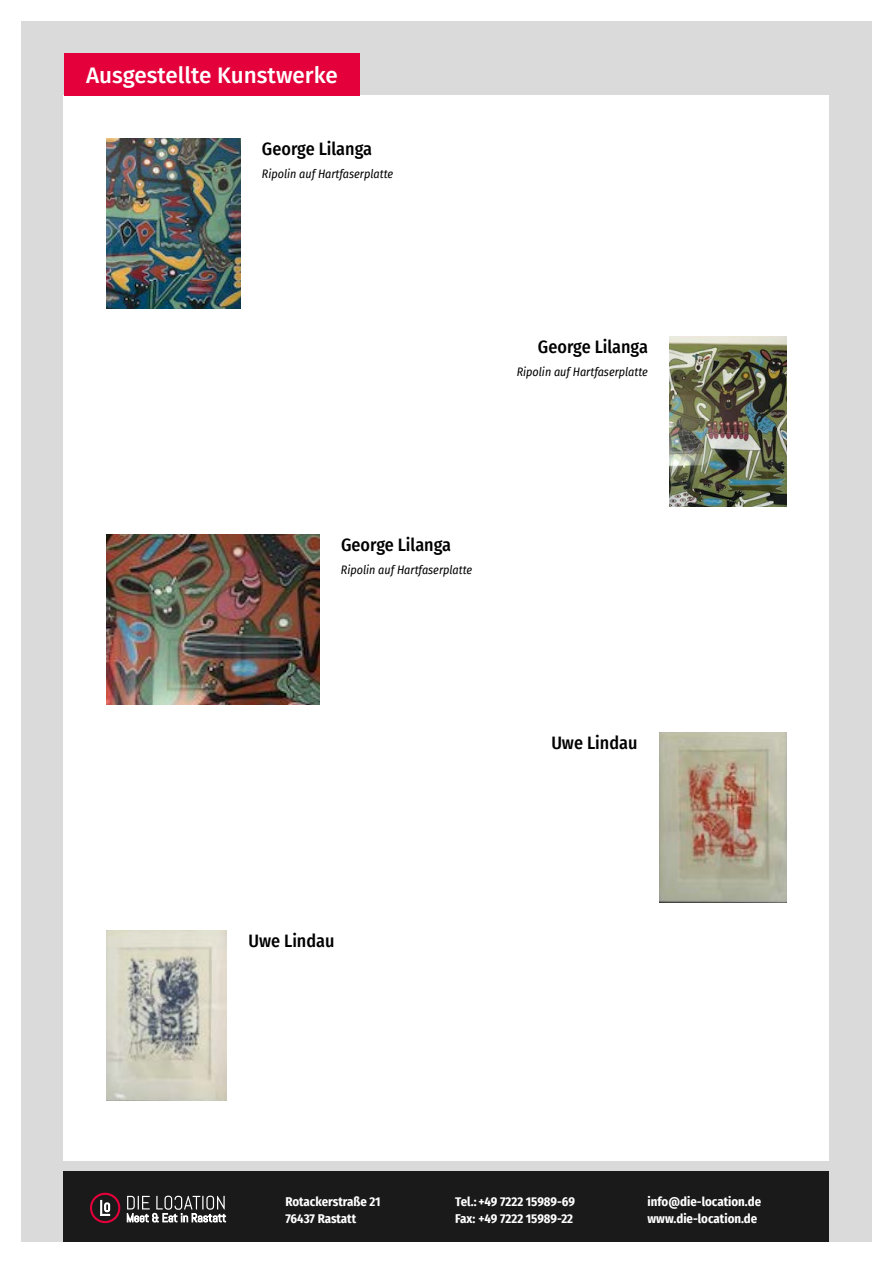
<style>
.page{position:relative;width:893px;height:1263px;background:#fff}
.page>*{position:absolute;margin:0;border:0;box-sizing:border-box;transform-origin:0 0}
.t1{font:500 22.5px "Fira Sans";color:#fff}
.t2{font:500 18px "Fira Sans Condensed";color:#000}
.t3{font:700 12.75px/17.4px "Fira Sans Condensed";color:#fff}
.t4{font:italic 12px "Fira Sans Condensed";color:#000}
</style>
<div class="page">
<div style="left:21px;top:21px;width:851px;height:1221px;background:#dadada"></div>
<div style="left:64px;top:1171px;width:765px;height:71px;background:#1f1f1f"></div>
<svg style="left:127px;top:1196px;width:99px;height:26px"></svg>
<div style="left:90px;top:1193px;width:30px;height:30px;border:2px solid #e4003a;border-radius:50%"></div>
<svg style="left:100px;top:1200px;width:11px;height:16px"></svg>
<div style="left:64px;top:96px;width:765px;height:1065px;background:#fff"></div>
<div style="left:64px;top:53px;width:295px;height:43px;background:#e4003a"></div>
<img style="left:106px;top:138px;width:134px;height:170px">
<img style="left:670px;top:336px;width:117px;height:170px">
<img style="left:106px;top:534px;width:213px;height:170px">
<img style="left:659px;top:732px;width:128px;height:170px">
<img style="left:107px;top:930px;width:120px;height:170px">
<p class="t1" style="left:86px;top:57px;width:253px">Ausgestellte Kunstwerke</p>
<p class="t2" style="left:262px;top:135px;width:111px">George Lilanga</p>
<p class="t4" style="left:262px;top:165px;width:133px">Ripolin auf Hartfaserplatte</p>
<p class="t2" style="left:538px;top:332px;width:111px">George Lilanga</p>
<p class="t4" style="left:517px;top:363px;width:133px">Ripolin auf Hartfaserplatte</p>
<p class="t2" style="left:341px;top:530px;width:111px">George Lilanga</p>
<p class="t4" style="left:341px;top:561px;width:133px">Ripolin auf Hartfaserplatte</p>
<p class="t2" style="left:551px;top:728px;width:88px">Uwe Lindau</p>
<p class="t2" style="left:248px;top:926px;width:88px">Uwe Lindau</p>
<p class="t3" style="left:285px;top:1191px;width:97px">Rotackerstraße 21<br>76437 Rastatt</p>
<p class="t3" style="left:455px;top:1191px;width:121px">Tel.: +49 7222 15989-69<br>Fax: +49 7222 15989-22</p>
<p class="t3" style="left:648px;top:1191px;width:115px">info@die-location.de www.die-location.de</p>
</div>
